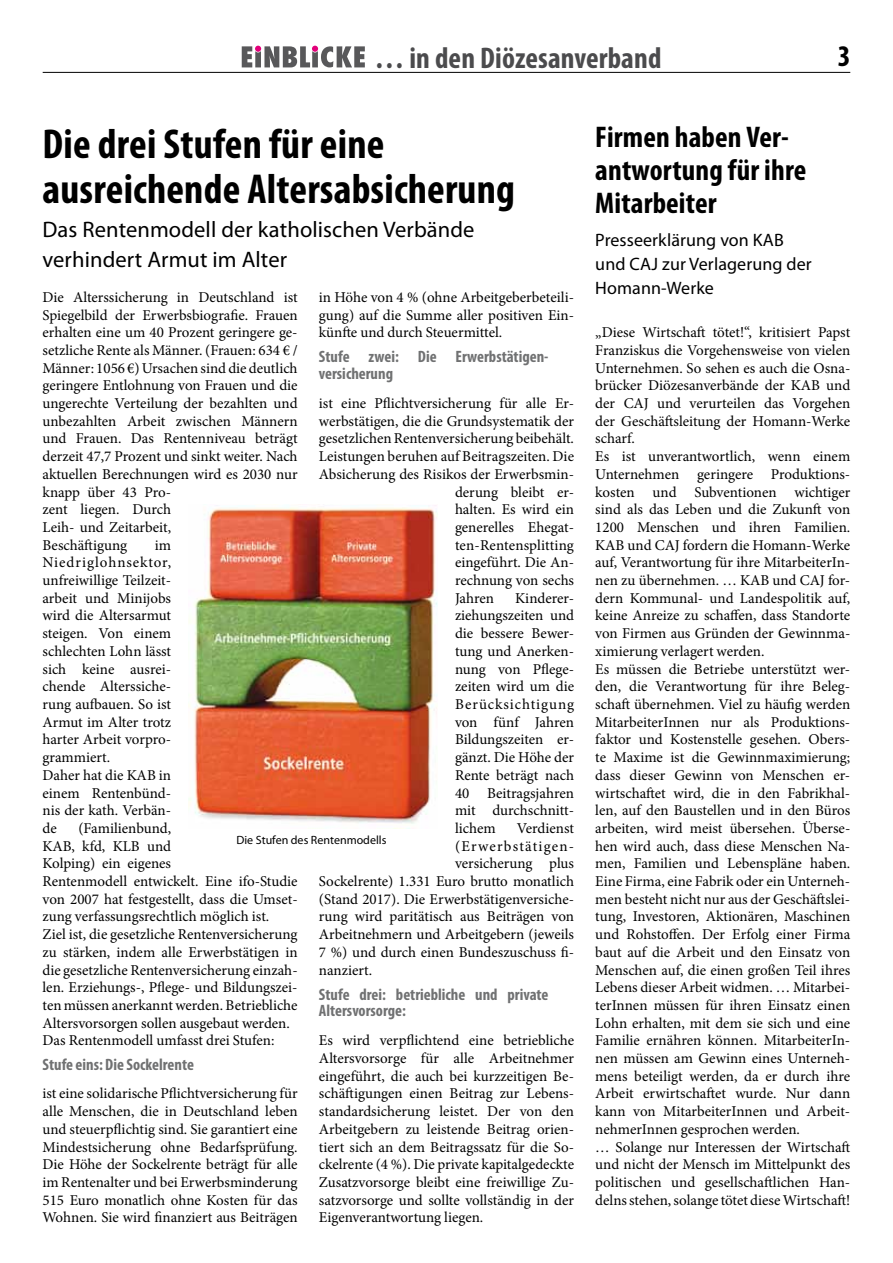
<style>
.page{position:relative;width:893px;height:1263px;background:#fff}
.page>*{position:absolute;margin:0;border:0;box-sizing:border-box;transform-origin:0 0}
.t1{font:700 condensed 42px/45px "Myriad Pro";letter-spacing:.005em;color:#000}
.t2{font:700 condensed 30px/33px "Myriad Pro";letter-spacing:.005em;color:#000}
.t3{font:700 condensed 30px "Myriad Pro";letter-spacing:.005em;color:#4b4b4d}
.t4{font:22.5px/30px "Myriad Pro";letter-spacing:.005em;color:#000}
.t5{font:18px/24px "Myriad Pro";letter-spacing:.005em;color:#000}
.t6{font:700 condensed 16.5px/16.5px "Myriad Pro";color:#707172}
.t7{font:15px/17.7px "Minion Pro";color:#000}
.t8{font:15px "Minion Pro";letter-spacing:.08em;color:#000}
.t9{font:12px "Myriad Pro";color:#000}
</style>
<div class="page">
<hr style="left:43px;top:72px;width:807px;height:1px;background:#000">
<svg style="left:242px;top:46px;width:123px;height:21px"></svg>
<img style="left:188px;top:505px;width:250px;height:319px">
<h2 class="t3" style="left:374px;top:39px;width:289px">… in den Diözesanverband</h2>
<h2 class="t2" style="left:838px;top:39px;width:14px">3</h2>
<h1 class="t1" style="left:43px;top:120px;width:474px">Die drei Stufen für eine ausreichende Altersabsicherung</h1>
<h3 class="t4" style="left:43px;top:214px;width:434px">Das Rentenmodell der katholischen Verbände verhindert Armut im Alter</h3>
<p class="t7" style="left:43px;top:288px;width:257px">Die Alterssicherung in Deutschland ist Spiegelbild der Erwerbsbiografie. Frauen erhalten eine um 40 Prozent geringere ge&shy;setzliche Rente als Männer. (Frauen: 634 € / Männer: 1056 €) Ursachen sind die deutlich geringere Entlohnung von Frauen und die ungerechte Verteilung der bezahlten und unbezahlten Arbeit zwischen Männern und Frauen. Das Rentenniveau beträgt derzeit 47,7 Prozent und sinkt weiter. Nach aktuellen Berechnungen wird es 2030 nur knapp über 43 Pro-<br>zent liegen. Durch<br>Leih- und Zeitarbeit,<br>Beschäftigung</p>
<p class="t7" style="left:319px;top:288px;width:257px;text-align:justify">in Höhe von 4 % (ohne Arbeitgeberbeteili&shy;gung) auf die Summe aller positiven Ein&shy;künfte und durch Steuermittel.</p>
<p class="t6" style="left:319px;top:348px;width:231px">Stufe zwei: Die Erwerbstätigen&shy;versicherung</p>
<p class="t7" style="left:319px;top:394px;width:257px">ist eine Pflichtversicherung für alle Er-</p>
<p class="t7" style="left:319px;top:412px;width:257px">werbstätigen, die die Grundsystematik der</p>
<p class="t7" style="left:319px;top:430px;width:257px">gesetzlichen Rentenversicherung beibehält.</p>
<p class="t7" style="left:319px;top:448px;width:257px">Leistungen beruhen auf Beitragszeiten. Die</p>
<p class="t7" style="left:319px;top:465px;width:257px">Absicherung des Risikos der Erwerbsmin-</p>
<p class="t7" style="left:455px;top:483px;width:121px">derung bleibt er-</p>
<p class="t7" style="left:455px;top:501px;width:121px">halten. Es wird ein</p>
<p class="t7" style="left:455px;top:518px;width:121px">generelles Ehegat-</p>
<p class="t7" style="left:455px;top:536px;width:120px">ten-Rentensplitting</p>
<p class="t7" style="left:455px;top:554px;width:121px">eingeführt. Die An-</p>
<p class="t7" style="left:455px;top:571px;width:121px">rechnung von sechs</p>
<p class="t7" style="left:455px;top:589px;width:41px">Jahren</p>
<p class="t7" style="left:43px;top:536px;width:130px;text-indent:112px">im<br>Niedriglohnsektor, unfreiwillige Teilzeit&shy;arbeit und Minijobs wird die Altersarmut steigen. Von einem schlechten Lohn lässt sich keine ausrei&shy;chende Alterssiche&shy;rung aufbauen. So ist<br>Armut im Alter trotz harter Arbeit vorpro&shy;grammiert.<br>Daher hat die KAB in einem Rentenbünd&shy;nis der kath. Verbän&shy;de</p>
<p class="t7" style="left:455px;top:589px;width:121px;text-align:justify;text-indent:60px">Kinderer&shy;ziehungszeiten und die bessere Bewer&shy;tung und Anerken&shy;nung von Pflege&shy;zeiten wird um die Berücksichtigung von fünf Jahren Bildungszeiten er&shy;gänzt. Die Höhe der Rente beträgt nach 40 Beitragsjahren mit durchschnitt&shy;lichem</p>
<p class="t7" style="left:43px;top:819px;width:257px;text-indent:36px">(Familienbund,<br>KAB, kfd, KLB und<br>Kolping) ein eigenes<br>Rentenmodell entwickelt. Eine ifo-Studie von 2007 hat festgestellt, dass die Umset&shy;zung verfassungsrechtlich möglich ist.<br>Ziel ist, die gesetzliche Rentenversicherung zu stärken, indem alle Erwerbstätigen in die gesetzliche Rentenversicherung einzah&shy;len. Erziehungs-, Pflege- und Bildungszei&shy;ten müssen anerkannt werden. Betriebliche Altersvorsorgen sollen ausgebaut werden.<br>Das Rentenmodell umfasst drei Stufen:</p>
<p class="t6" style="left:43px;top:1056px;width:153px">Stufe eins: Die Sockelrente</p>
<p class="t7" style="left:43px;top:1085px;width:257px;text-align:justify">ist eine solidarische Pflichtversicherung für alle Menschen, die in Deutschland leben und steuerpflichtig sind. Sie garantiert eine Mindestsicherung ohne Bedarfsprüfung.<br>Die Höhe der Sockelrente beträgt für alle im Rentenalter und bei Erwerbsminderung 515 Euro monatlich ohne Kosten für das Wohnen. Sie wird finanziert aus Beiträgen</p>
<p class="t7" style="left:517px;top:819px;width:59px">Verdienst</p>
<p class="t8" style="left:455px;top:836px;width:121px">(Erwerbstätigen-</p>
<p class="t7" style="left:455px;top:855px;width:121px">versicherung plus</p>
<p class="t7" style="left:319px;top:872px;width:257px">Sockelrente) 1.331 Euro brutto monatlich</p>
<p class="t7" style="left:319px;top:890px;width:257px">(Stand 2017). Die Erwerbstätigenversiche-</p>
<p class="t7" style="left:319px;top:908px;width:257px">rung wird paritätisch aus Beiträgen von</p>
<p class="t7" style="left:319px;top:925px;width:257px">Arbeitnehmern und Arbeitgebern (jeweils</p>
<p class="t7" style="left:319px;top:943px;width:257px">7 %) und durch einen Bundeszuschuss fi-</p>
<p class="t7" style="left:319px;top:961px;width:55px">nanziert.</p>
<p class="t6" style="left:319px;top:985px;width:231px">Stufe drei: betriebliche und private<br>Altersvorsorge:</p>
<p class="t7" style="left:319px;top:1032px;width:257px;text-align:justify">Es wird verpflichtend eine betriebliche Altersvorsorge für alle Arbeitnehmer eingeführt, die auch bei kurzzeitigen Be&shy;schäftigungen einen Beitrag zur Lebens&shy;standardsicherung leistet. Der von den Arbeitgebern zu leistende Beitrag orien&shy;tiert sich an dem Beitragssatz für die So&shy;ckelrente (4 %). Die private kapitalgedeckte Zusatzvorsorge bleibt eine freiwillige Zu&shy;satzvorsorge und sollte vollständig in der Eigenverantwortung liegen.</p>
<p class="t9" style="left:236px;top:832px;width:151px">Die Stufen des Rentenmodells</p>
<h2 class="t2" style="left:595px;top:120px;width:213px">Firmen haben Ver&shy;antwortung für ihre<br>Mitarbeiter</h2>
<p class="t5" style="left:595px;top:227px;width:218px">Presseerklärung von KAB und CAJ zur Verlagerung der<br>Homann-Werke</p>
<p class="t7" style="left:595px;top:324px;width:256px">„Diese Wirtschaft tötet!“, kritisiert Papst Franziskus die Vorgehensweise von vielen Unternehmen. So sehen es auch die Osna&shy;brücker Diözesanverbände der KAB und der CAJ und verurteilen das Vorgehen der Geschäftsleitung der Homann-Werke scharf.<br>Es ist unverantwortlich, wenn einem Unternehmen geringere Produktions&shy;kosten und Subventionen wichtiger sind als das Leben und die Zukunft von 1200 Menschen und ihren Familien.<br>KAB und CAJ fordern die Homann-Werke auf, Verantwortung für ihre MitarbeiterIn&shy;nen zu übernehmen. … KAB und CAJ for&shy;dern Kommunal- und Landespolitik auf, keine Anreize zu schaffen, dass Standorte von Firmen aus Gründen der Gewinnma&shy;ximierung verlagert werden.<br>Es müssen die Betriebe unterstützt wer&shy;den, die Verantwortung für ihre Beleg&shy;schaft übernehmen. Viel zu häufig werden MitarbeiterInnen nur als Produktions&shy;faktor und Kostenstelle gesehen. Obers&shy;te Maxime ist die Gewinnmaximierung; dass dieser Gewinn von Menschen er&shy;wirtschaftet wird, die in den Fabrikhal&shy;len, auf den Baustellen und in den Büros arbeiten, wird meist übersehen. Überse&shy;hen wird auch, dass diese Menschen Na&shy;men, Familien und Lebenspläne haben.<br>Eine Firma, eine Fabrik oder ein Unterneh&shy;men besteht nicht nur aus der Geschäftslei&shy;tung, Investoren, Aktionären, Maschinen und Rohstoffen. Der Erfolg einer Firma baut auf die Arbeit und den Einsatz von Menschen auf, die einen großen Teil ihres Lebens dieser Arbeit widmen. … Mitarbei&shy;terInnen müssen für ihren Einsatz einen Lohn erhalten, mit dem sie sich und eine Familie ernähren können. MitarbeiterIn&shy;nen müssen am Gewinn eines Unterneh&shy;mens beteiligt werden, da er durch ihre Arbeit erwirtschaftet wurde. Nur dann kann von MitarbeiterInnen und Arbeit&shy;nehmerInnen gesprochen werden.<br>… Solange nur Interessen der Wirtschaft und nicht der Mensch im Mittelpunkt des politischen und gesellschaftlichen Han&shy;delns stehen, solange tötet diese Wirtschaft!</p>
</div>
